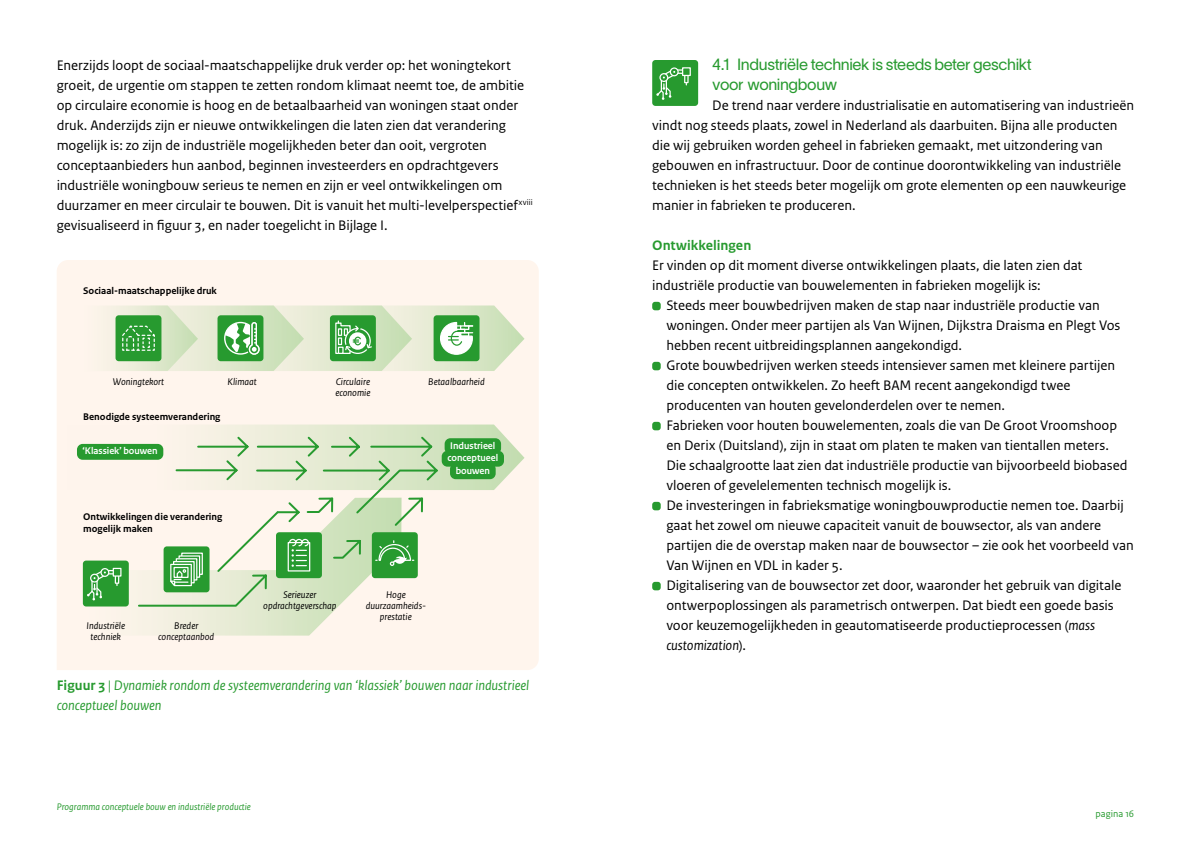
<style>
.page{position:relative;width:1191px;height:842px;background:#fff}
.page>*{position:absolute;margin:0;border:0;box-sizing:border-box;transform-origin:0 0}
.t1{font:16px/20px "Lausanne 300";letter-spacing:-.025em;color:#279a2f}
.t2{font:14.5px/20px "Rijksoverheid Sans Text";letter-spacing:-.005em;color:#000}
.t3{font:italic 14.5px/20px "Rijksoverheid Sans Text";letter-spacing:-.005em;color:#279a2f}
.t4{font:700 14.5px "Rijksoverheid Sans Text";letter-spacing:.005em;color:#279a2f}
.t5{font:italic 10.2px/11px "Rijksoverheid Sans Text";color:#000;text-align:center}
.t6{font:700 10.2px/12.5px "Rijksoverheid Sans Text";color:#000}
.t7{font:700 10.2px/12.5px "Rijksoverheid Sans Heading";color:#fff;text-align:center}
.t8{font:italic 10px "Rijksoverheid Sans Text";color:#279a2f}
.t9{font:10px "Rijksoverheid Sans Text";color:#279a2f}
.s1{font-weight:700;font-style:normal}
.s2{font-style:italic}
</style>
<div class="page">
<div style="left:57px;top:260px;width:482px;height:410px;background:#fff5ed"></div>
<svg style="left:87px;top:608px;width:314px;height:28px;background:#f0efde"></svg>
<svg style="left:66px;top:424px;width:458px;height:184px;background:#d2e2c5"></svg>
<svg style="left:65px;top:305px;width:459px;height:66px;background:#bcdab1"></svg>
<div style="left:652px;top:302px;width:8px;height:8px;background:#279a2f;border-radius:3px"></div>
<div style="left:652px;top:362px;width:8px;height:8px;background:#279a2f;border-radius:3px"></div>
<div style="left:652px;top:422px;width:8px;height:8px;background:#279a2f;border-radius:3px"></div>
<div style="left:652px;top:502px;width:8px;height:8px;background:#279a2f;border-radius:3px"></div>
<div style="left:652px;top:582px;width:8px;height:8px;background:#279a2f;border-radius:3px"></div>
<div style="left:652px;top:60px;width:46px;height:46px;background:#279a2f;border-radius:3px"></div>
<svg style="left:678px;top:69px;width:4px;height:5px"></svg>
<svg style="left:684px;top:76px;width:4px;height:7px"></svg>
<div style="left:670px;top:67px;width:8px;height:9px;border:1px solid #fff;border-radius:50%"></div>
<div style="left:682px;top:67px;width:9px;height:9px;border:1px solid #fff"></div>
<svg style="left:656px;top:68px;width:21px;height:32px"></svg>
<p class="t2" style="left:57px;top:55px;width:478px">Enerzijds loopt de sociaal-maatschappelijke druk verder op: het woningtekort groeit, de urgentie om stappen te zetten rondom klimaat neemt toe, de ambitie op circulaire economie is hoog en de betaalbaarheid van woningen staat onder druk. Anderzijds zijn er nieuwe ontwikkelingen die laten zien dat verandering mogelijk is: zo zijn de industriële mogelijkheden beter dan ooit, vergroten conceptaanbieders hun aanbod, beginnen investeerders en opdrachtgevers industriële woningbouw serieus te nemen en zijn er veel ontwikkelingen om duurzamer en meer circulair te bouwen. Dit is vanuit het multi-levelperspectief<sup>xviii </sup>gevisualiseerd in figuur 3, en nader toegelicht in Bijlage I.</p>
<p class="t6" style="left:83px;top:284px;width:135px">Sociaal-maatschappelijke druk</p>
<p class="t5" style="left:113px;top:377px;width:53px">Woningtekort</p>
<p class="t5" style="left:227px;top:377px;width:31px">Klimaat</p>
<p class="t6" style="left:83px;top:410px;width:139px">Benodigde systeemverandering</p>
<p class="t5" style="left:335px;top:377px;width:37px;text-align:left">Circulaire economie</p>
<p class="t5" style="left:428px;top:377px;width:58px">Betaalbaarheid</p>
<p class="t7" style="left:83px;top:445px;width:76px">‘Klassiek’ bouwen</p>
<p class="t7" style="left:447px;top:439px;width:52px">Industrieel conceptueel bouwen</p>
<p class="t6" style="left:83px;top:510px;width:141px">Ontwikkelingen die verandering mogelijk maken</p>
<p class="t5" style="left:87px;top:620px;width:40px">Industriële techniek</p>
<p class="t5" style="left:158px;top:620px;width:58px">Breder conceptaanbod</p>
<p class="t5" style="left:263px;top:589px;width:75px">Serieuzer opdrachtgeverschap</p>
<p class="t5" style="left:366px;top:589px;width:62px">Hoge duurzaamheids&shy;prestatie</p>
<p class="t3" style="left:57px;top:676px;width:474px"><span class="s1">Figuur 3</span> | Dynamiek rondom de systeemverandering van ‘klassiek’ bouwen naar industrieel conceptueel bouwen</p>
<p class="t8" style="left:57px;top:801px;width:196px">Programma conceptuele bouw en industriële productie</p>
<p class="t1" style="left:712px;top:54px;width:321px">4.1 Industriële techniek is steeds beter geschikt voor woningbouw</p>
<p class="t2" style="left:652px;top:95px;width:483px;text-indent:60px">De trend naar verdere industrialisatie en automatisering van industrieën vindt nog steeds plaats, zowel in Nederland als daarbuiten. Bijna alle producten die wij gebruiken worden geheel in fabrieken gemaakt, met uitzondering van gebouwen en infrastructuur. Door de continue doorontwikkeling van industriële technieken is het steeds beter mogelijk om grote elementen op een nauwkeurige manier in fabrieken te produceren.</p>
<p class="t4" style="left:652px;top:237px;width:101px">Ontwikkelingen</p>
<p class="t2" style="left:652px;top:255px;width:431px">Er vinden op dit moment diverse ontwikkelingen plaats, die laten zien dat industriële productie van bouwelementen in fabrieken mogelijk is:</p>
<p class="t2" style="left:666px;top:295px;width:469px">Steeds meer bouwbedrijven maken de stap naar industriële productie van woningen. Onder meer partijen als Van Wijnen, Dijkstra Draisma en Plegt Vos hebben recent uitbreidingsplannen aangekondigd.<br>Grote bouwbedrijven werken steeds intensiever samen met kleinere partijen die concepten ontwikkelen. Zo heeft BAM recent aangekondigd twee producenten van houten gevelonderdelen over te nemen.<br>Fabrieken voor houten bouwelementen, zoals die van De Groot Vroomshoop en Derix (Duitsland), zijn in staat om platen te maken van tientallen meters.<br>Die schaalgrootte laat zien dat industriële productie van bijvoorbeeld biobased vloeren of gevelelementen technisch mogelijk is.<br>De investeringen in fabrieksmatige woningbouwproductie nemen toe. Daarbij gaat het zowel om nieuwe capaciteit vanuit de bouwsector, als van andere partijen die de overstap maken naar de bouwsector – zie ook het voorbeeld van Van Wijnen en VDL in kader 5.<br>Digitalisering van de bouwsector zet door, waaronder het gebruik van digitale ontwerpoplossingen als parametrisch ontwerpen. Dat biedt een goede basis voor keuzemogelijkheden in geautomatiseerde productieprocessen (<span class="s2">mass customization</span>).</p>
<p class="t9" style="left:1095px;top:808px;width:40px">pagina 16</p>
</div>
